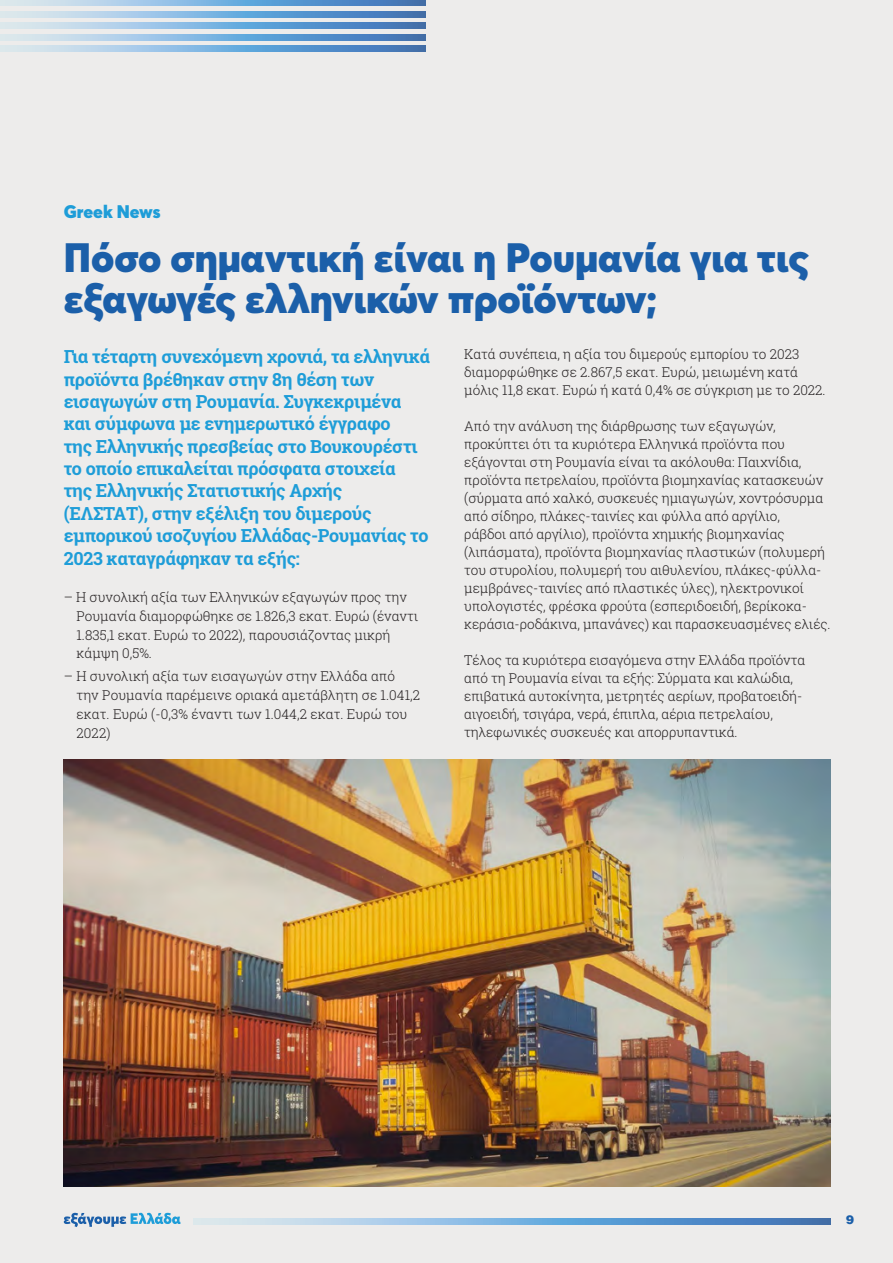
<style>
.page{position:relative;width:893px;height:1263px;background:#edeceb}
.page>*{position:absolute;margin:0;border:0;box-sizing:border-box;transform-origin:0 0}
.t1{font:900 40.5px/40.5px "Averta";letter-spacing:-.005em;color:#1b5fa9}
.t2{font:700 18px/22.4px "Roboto Slab";letter-spacing:-.02em;color:#1e9dd8}
.t3{font:900 18px "Averta";color:#1e9dd8}
.t4{font:300 13.5px/18px "Roboto Slab";letter-spacing:-.005em;color:#231f20}
.t5{font:900 12px "UB Helvetica";color:#1b5fa9}
</style>
<div class="page">
<svg style="left:0;top:0;width:426px;height:6px;background:#83b0d9"></svg>
<svg style="left:0;top:23px;width:426px;height:6px;background:#83b0d9"></svg>
<svg style="left:0;top:46px;width:426px;height:5px;background:#83b0d9"></svg>
<svg style="left:0;top:11px;width:426px;height:6px;background:#83b0d9"></svg>
<svg style="left:0;top:34px;width:426px;height:6px;background:#83b0d9"></svg>
<svg style="left:64px;top:1213px;width:117px;height:14px"></svg>
<svg style="left:194px;top:1219px;width:637px;height:5px;background:#83b0d9"></svg>
<img style="left:64px;top:759px;width:767px;height:427px">
<h2 class="t3" style="left:64px;top:200px;width:98px">Greek News</h2>
<h1 class="t1" style="left:64px;top:237px;width:747px">Πόσο σημαντική είναι η Ρουμανία για τις εξαγωγές ελληνικών προϊόντων;</h1>
<p class="t2" style="left:64px;top:345px;width:368px">Για τέταρτη συνεχόμενη χρονιά, τα ελληνικά προϊόντα βρέθηκαν στην 8η θέση των εισαγωγών στη Ρουμανία. Συγκεκριμένα και σύμφωνα με ενημερωτικό έγγραφο<br>της Ελληνικής πρεσβείας στο Βουκουρέστι το οποίο επικαλείται πρόσφατα στοιχεία<br>της Ελληνικής Στατιστικής Αρχής (ΕΛΣΤΑΤ), στην εξέλιξη του διμερούς εμπορικού ισοζυγίου Ελλάδας-Ρουμανίας το 2023 καταγράφηκαν τα εξής:</p>
<p class="t4" style="left:77px;top:587px;width:343px;line-height:18.8px;text-indent:-13px">– H συνολική αξία των Ελληνικών εξαγωγών προς την Ρουμανία διαμορφώθηκε σε 1.826,3 εκατ. Ευρώ (έναντι 1.835,1 εκατ. Ευρώ το 2022), παρουσιάζοντας μικρή κάμψη 0,5%.</p>
<p class="t4" style="left:77px;top:667px;width:345px;line-height:18.8px;text-indent:-13px">– Η συνολική αξία των εισαγωγών στην Ελλάδα από την Ρουμανία παρέμεινε οριακά αμετάβλητη σε 1.041,2 εκατ. Ευρώ (-0,3% έναντι των 1.044,2 εκατ. Ευρώ του 2022)</p>
<p class="t4" style="left:464px;top:344px;width:363px">Κατά συνέπεια, η αξία του διμερούς εμπορίου το 2023 διαμορφώθηκε σε 2.867,5 εκατ. Ευρώ, μειωμένη κατά μόλις 11,8 εκατ. Ευρώ ή κατά 0,4% σε σύγκριση με το 2022.</p>
<p class="t4" style="left:464px;top:416px;width:368px">Από την ανάλυση της διάρθρωσης των εξαγωγών, προκύπτει ότι τα κυριότερα Ελληνικά προϊόντα που εξάγονται στη Ρουμανία είναι τα ακόλουθα: Παιχνίδια, προϊόντα πετρελαίου, προϊόντα βιομηχανίας κατασκευών (σύρματα από χαλκό, συσκευές ημιαγωγών, χοντρόσυρμα από σίδηρο, πλάκες-ταινίες και φύλλα από αργίλιο,<br>ράβδοι από αργίλιο), προϊόντα χημικής βιομηχανίας (λιπάσματα), προϊόντα βιομηχανίας πλαστικών (πολυμερή του στυρολίου, πολυμερή του αιθυλενίου, πλάκες-φύλλα&shy;μεμβράνες-ταινίες από πλαστικές ύλες), ηλεκτρονικοί υπολογιστές, φρέσκα φρούτα (εσπεριδοειδή, βερίκοκα&shy;κεράσια-ροδάκινα, μπανάνες) και παρασκευασμένες ελιές.</p>
<p class="t4" style="left:464px;top:651px;width:343px">Τέλος τα κυριότερα εισαγόμενα στην Ελλάδα προϊόντα από τη Ρουμανία είναι τα εξής: Σύρματα και καλώδια, επιβατικά αυτοκίνητα, μετρητές αερίων, προβατοειδή&shy;αιγοειδή, τσιγάρα, νερά, έπιπλα, αέρια πετρελαίου, τηλεφωνικές συσκευές και απορρυπαντικά.</p>
<p class="t5" style="left:846px;top:1212px;width:10px">9</p>
</div>
